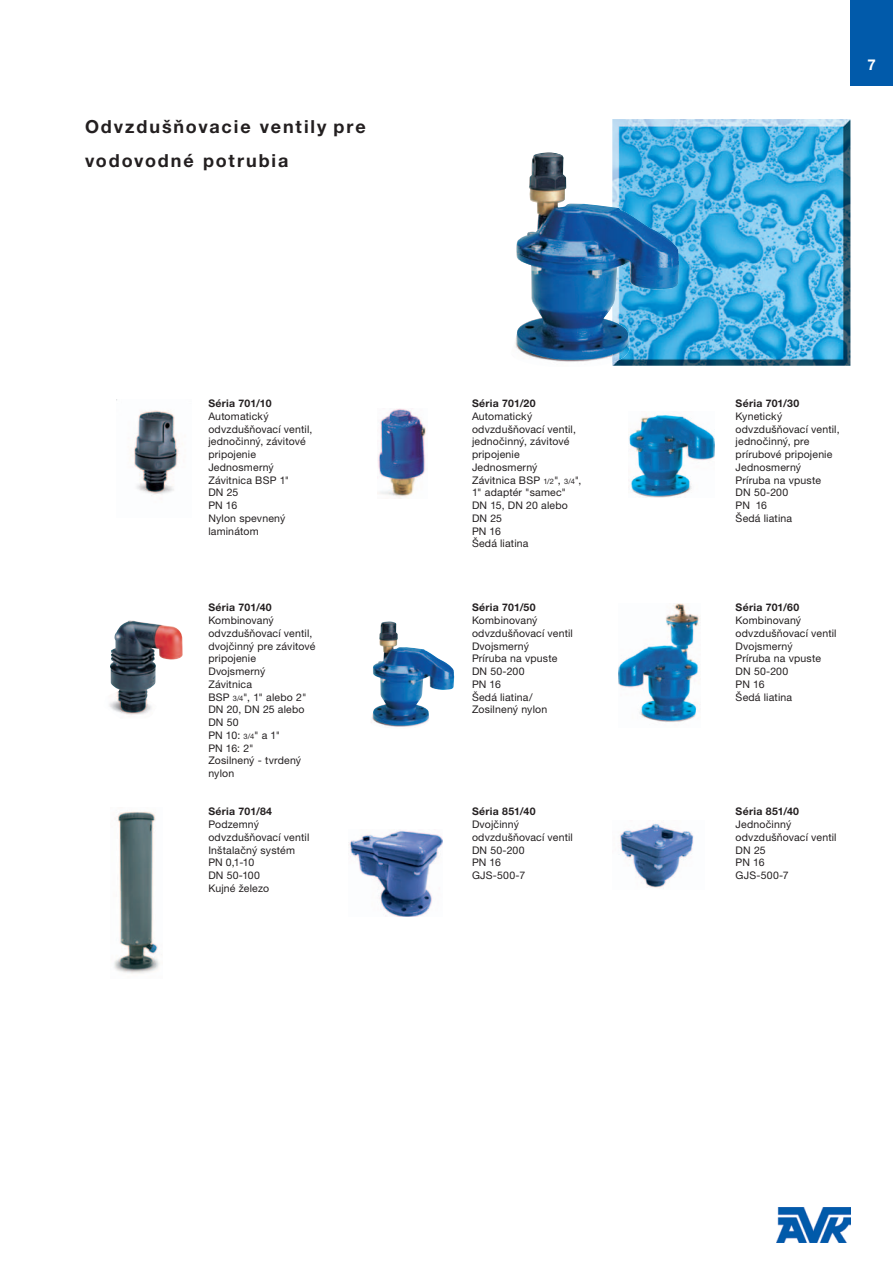
<style>
.page{position:relative;width:893px;height:1263px;background:#fff}
.page>*{position:absolute;margin:0;border:0;box-sizing:border-box;transform-origin:0 0}
.t1{font:700 18px/34.5px "Helvetica Neue LT Pro";letter-spacing:.105em;color:#231f20}
.t2{font:700 15px "Helvetica Neue LT Pro";color:#fff}
.t3{font:10.5px/12.8px "Helvetica Neue LT Pro";letter-spacing:.015em;color:#231f20}
.t4{font:700 10.5px "Helvetica Neue LT Pro";letter-spacing:.03em;color:#231f20}
.s1{font-size:7.5px}
</style>
<div class="page">
<div style="left:850px;top:0;width:43px;height:85px;background:#015aaa"></div>
<img style="left:776px;top:1207px;width:74px;height:35px">
<img style="left:132px;top:410px;width:48px;height:85px">
<img style="left:371px;top:621px;width:83px;height:106px">
<img style="left:377px;top:409px;width:49px;height:89px">
<img style="left:619px;top:604px;width:81px;height:118px">
<img style="left:628px;top:415px;width:86px;height:82px">
<img style="left:349px;top:830px;width:93px;height:86px">
<img style="left:618px;top:820px;width:76px;height:68px">
<img style="left:109px;top:620px;width:74px;height:95px">
<img style="left:612px;top:119px;width:238px;height:247px">
<img style="left:114px;top:811px;width:45px;height:163px">
<img style="left:515px;top:152px;width:164px;height:208px">
<h1 class="t1" style="left:85px;top:109px;width:282px">Odvzdušňovacie ventily pre vodovodné potrubia</h1>
<p class="t4" style="left:208px;top:397px;width:65px">Séria 701/10</p>
<p class="t3" style="left:208px;top:410px;width:105px">Automatický odvzdušňovací ventil, jednočinný, závitové pripojenie<br>Jednosmerný<br>Závitnica BSP 1"<br>DN 25<br>PN 16<br>Nylon spevnený laminátom</p>
<p class="t4" style="left:208px;top:601px;width:65px">Séria 701/40</p>
<p class="t3" style="left:208px;top:614px;width:109px">Kombinovaný odvzdušňovací ventil, dvojčinný pre závitové pripojenie<br>Dvojsmerný<br>Závitnica<br>BSP <span class="s1">3/4</span>", 1" alebo 2"<br>DN 20, DN 25 alebo<br>DN 50<br>PN 10: <span class="s1">3/4</span>" a 1"<br>PN 16: 2"<br>Zosilnený - tvrdený nylon</p>
<p class="t4" style="left:208px;top:805px;width:65px">Séria 701/84</p>
<p class="t3" style="left:208px;top:818px;width:102px">Podzemný odvzdušňovací ventil<br>Inštalačný systém<br>PN 0,1-10<br>DN 50-100<br>Kujné železo</p>
<p class="t4" style="left:472px;top:397px;width:65px">Séria 701/20</p>
<p class="t3" style="left:472px;top:410px;width:111px">Automatický odvzdušňovací ventil, jednočinný, závitové pripojenie<br>Jednosmerný<br>Závitnica BSP <span class="s1">1/2</span>", <span class="s1">3/4</span>",<br>1" adaptér "samec"<br>DN 15, DN 20 alebo<br>DN 25<br>PN 16<br>Šedá liatina</p>
<p class="t4" style="left:472px;top:601px;width:65px">Séria 701/50</p>
<p class="t3" style="left:472px;top:614px;width:102px">Kombinovaný odvzdušňovací ventil<br>Dvojsmerný<br>Príruba na vpuste<br>DN 50-200<br>PN 16<br>Šedá liatina/<br>Zosilnený nylon</p>
<p class="t4" style="left:472px;top:805px;width:65px">Séria 851/40</p>
<p class="t3" style="left:472px;top:818px;width:102px">Dvojčinný odvzdušňovací ventil<br>DN 50-200<br>PN 16<br>GJS-500-7</p>
<h2 class="t2" style="left:867px;top:55px;width:10px">7</h2>
<p class="t4" style="left:736px;top:397px;width:65px">Séria 701/30</p>
<p class="t3" style="left:736px;top:410px;width:105px">Kynetický odvzdušňovací ventil, jednočinný, pre prírubové pripojenie<br>Jednosmerný<br>Príruba na vpuste<br>DN 50-200<br>PN 16<br>Šedá liatina</p>
<p class="t4" style="left:736px;top:601px;width:65px">Séria 701/60</p>
<p class="t3" style="left:736px;top:614px;width:102px">Kombinovaný odvzdušňovací ventil<br>Dvojsmerný<br>Príruba na vpuste<br>DN 50-200<br>PN 16<br>Šedá liatina</p>
<p class="t4" style="left:736px;top:805px;width:65px">Séria 851/40</p>
<p class="t3" style="left:736px;top:818px;width:102px">Jednočinný odvzdušňovací ventil<br>DN 25<br>PN 16<br>GJS-500-7</p>
</div>
